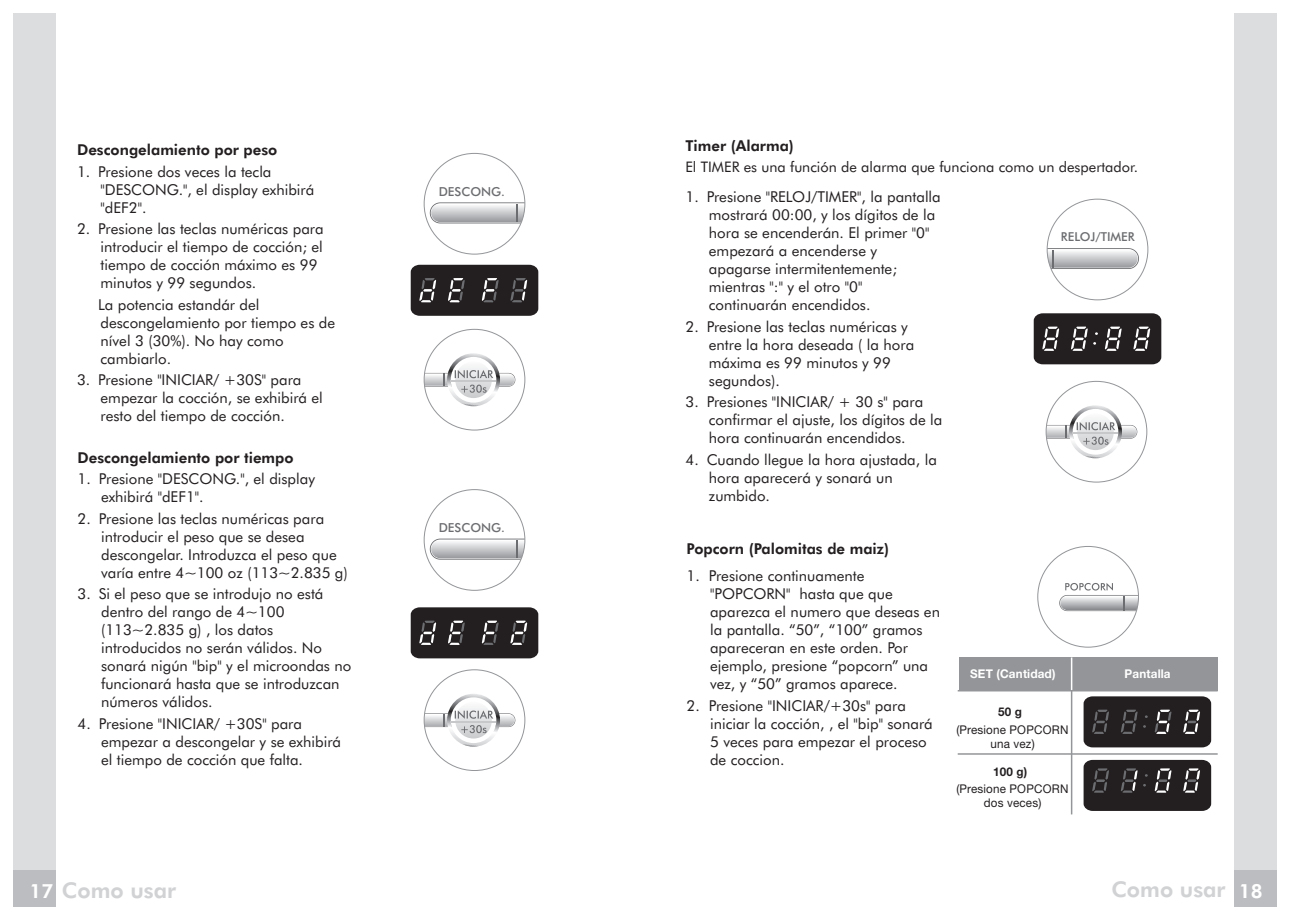
<style>
.page{position:relative;width:1290px;height:920px;background:#fff}
.page>*{position:absolute;margin:0;border:0;box-sizing:border-box;transform-origin:0 0}
.t1{font:800 21.75px "Futura BT";color:#d1d2d4}
.t2{font:15px/18px "Futura BT";color:#231f20}
.t3{font:800 15px "Futura BT";color:#231f20}
.t4{font:14.55px "Futura BT";color:#231f20}
.t5{font:500 12.45px "Futura BT";color:#6c6d70}
.t6{font:500 12.3px "Futura BT";color:#6c6d70}
.t7{font:12px/14px "Helvetica Neue";color:#231f20;text-align:center}
.t8{font:700 12px "Helvetica Neue";color:#fff}
.t9{font:700 12px "Helvetica Neue";color:#231f20}
.s1{font-size:19.5px;color:#fff}
</style>
<div class="page">
<div style="left:1234px;top:13px;width:42px;height:893px;background:#dcdddf"></div>
<div style="left:1234px;top:870px;width:42px;height:36px;background:#bcbdc0"></div>
<div style="left:13px;top:13px;width:43px;height:893px;background:#dcdddf"></div>
<div style="left:13px;top:870px;width:43px;height:36px;background:#bcbdc0"></div>
<svg style="left:411px;top:265px;width:127px;height:51px;background:#322f30"></svg>
<svg style="left:411px;top:607px;width:127px;height:51px;background:#343131"></svg>
<svg style="left:424px;top:353px;width:91px;height:53px"></svg>
<svg style="left:424px;top:693px;width:91px;height:53px"></svg>
<svg style="left:1046px;top:405px;width:91px;height:53px"></svg>
<svg style="left:430px;top:202px;width:95px;height:21px"></svg>
<svg style="left:430px;top:538px;width:95px;height:21px"></svg>
<svg style="left:1033px;top:313px;width:128px;height:51px;background:#393637"></svg>
<svg style="left:1047px;top:248px;width:92px;height:21px"></svg>
<div style="left:959px;top:657px;width:258px;height:34px;background:#939598"></div>
<hr style="left:1071px;top:657px;width:1px;height:157px;background:#939598">
<hr style="left:1071px;top:657px;width:1px;height:34px;background:#fff">
<svg style="left:1083px;top:760px;width:128px;height:51px;background:#322e2f"></svg>
<svg style="left:1083px;top:696px;width:128px;height:51px;background:#322e2f"></svg>
<hr style="left:957px;top:690px;width:260px;height:1px;background:#939598">
<hr style="left:957px;top:753px;width:260px;height:1px;background:#939598">
<svg style="left:1059px;top:583px;width:79px;height:28px"></svg>
<p class="t3" style="left:77px;top:144px;width:202px">Descongelamiento por peso</p>
<p class="t2" style="left:101px;top:164px;width:215px;text-indent:-24px">1. Presione dos veces la tecla "DESCONG.", el display exhibirá "dEF2".</p>
<p class="t2" style="left:101px;top:221px;width:225px;text-indent:-24px">2. Presione las teclas numéricas para introducir el tiempo de cocción; el tiempo de cocción máximo es 99 minutos y 99 segundos.</p>
<p class="t2" style="left:98px;top:297px;width:238px">La potencia estandár del descongelamiento por tiempo es de nível 3 (30%). No hay como cambiarlo.</p>
<p class="t2" style="left:101px;top:372px;width:224px;text-indent:-24px">3. Presione "INICIAR/ +30S" para empezar la cocción, se exhibirá el resto del tiempo de cocción.</p>
<p class="t3" style="left:78px;top:451px;width:218px">Descongelamiento por tiempo</p>
<p class="t2" style="left:101px;top:471px;width:215px;text-indent:-24px">1. Presione "DESCONG.", el display exhibirá "dEF1".</p>
<p class="t2" style="left:101px;top:511px;width:248px;text-indent:-24px">2. Presione las teclas numéricas para introducir el peso que se desea descongelar. Introduzca el peso que varía entre 4~100 oz (113~2.835 g)</p>
<p class="t2" style="left:101px;top:586px;width:252px;text-indent:-24px">3. Si el peso que se introdujo no está dentro del rango de 4~100 (113~2.835 g) , los datos introducidos no serán válidos. No sonará nigún "bip" y el microondas no funcionará hasta que se introduzcan números válidos.</p>
<p class="t2" style="left:101px;top:716px;width:241px;text-indent:-24px">4. Presione "INICIAR/ +30S" para empezar a descongelar y se exhibirá el tiempo de cocción que falta.</p>
<p class="t5" style="left:439px;top:186px;width:68px">DESCONG.</p>
<p class="t5" style="left:439px;top:522px;width:68px">DESCONG.</p>
<p class="t3" style="left:685px;top:139px;width:110px">Timer (Alarma)</p>
<p class="t4" style="left:685px;top:161px;width:454px">El TIMER es una función de alarma que funciona como un despertador.</p>
<p class="t2" style="left:709px;top:189px;width:233px;text-indent:-23px">1. Presione "RELOJ/TIMER", la pantalla mostrará 00:00, y los dígitos de la hora se encenderán. El primer "0" empezará a encenderse y apagarse intermitentemente; mientras ":" y el otro "0" continuarán encendidos.</p>
<p class="t2" style="left:709px;top:319px;width:207px;text-indent:-23px">2. Presione las teclas numéricas y entre la hora deseada ( la hora máxima es 99 minutos y 99 segundos).</p>
<p class="t2" style="left:709px;top:394px;width:235px;text-indent:-23px">3. Presiones "INICIAR/ + 30 s" para confirmar el ajuste, los dígitos de la hora continuarán encendidos.</p>
<p class="t2" style="left:709px;top:452px;width:229px;text-indent:-23px">4. Cuando llegue la hora ajustada, la hora aparecerá y sonará un zumbido.</p>
<p class="t6" style="left:1061px;top:232px;width:75px">RELOJ/TIMER</p>
<p class="t3" style="left:686px;top:543px;width:204px">Popcorn (Palomitas de maiz)</p>
<p class="t2" style="left:710px;top:568px;width:231px;text-indent:-24px">1. Presione continuamente "POPCORN" hasta que que aparezca el numero que deseas en la pantalla. “50”, “100” gramos apareceran en este orden. Por ejemplo, presione “popcorn” una vez, y “50” gramos aparece.</p>
<p class="t2" style="left:710px;top:698px;width:224px;text-indent:-24px">2. Presione "INICIAR/+30s" para iniciar la cocción, , el "bip" sonará<br>5 veces para empezar el proceso de coccion.</p>
<p class="t8" style="left:970px;top:668px;width:87px">SET (Cantidad)</p>
<p class="t8" style="left:1124px;top:668px;width:48px">Pantalla</p>
<p class="t9" style="left:998px;top:707px;width:26px">50 g</p>
<p class="t7" style="left:956px;top:723px;width:114px">(Presione POPCORN una vez)</p>
<p class="t9" style="left:993px;top:766px;width:36px">100 g)</p>
<p class="t7" style="left:956px;top:782px;width:114px">(Presione POPCORN dos veces)</p>
<h1 class="t1" style="left:30px;top:881px;width:148px"><span class="s1">17</span> Como usar</h1>
<h1 class="t1" style="left:1111px;top:881px;width:153px">Como usar <span class="s1">18</span></h1>
</div>
